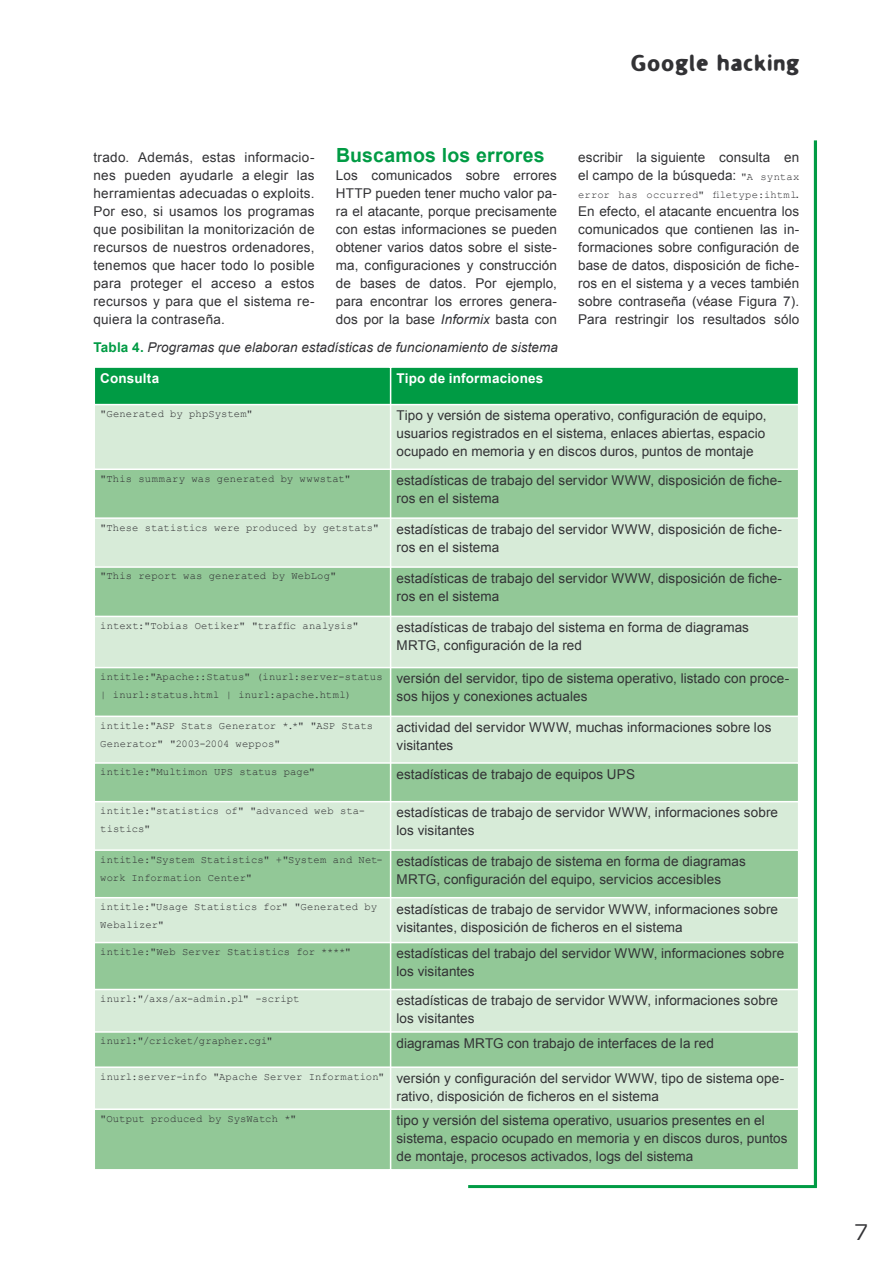
<style>
.page{position:relative;width:893px;height:1263px;background:#fff}
.page>*{position:absolute;margin:0;border:0;box-sizing:border-box;transform-origin:0 0}
.t1{font:21px "EFN Wet Letters";letter-spacing:.05em;color:#323235;scale:1.1 1}
.t2{font:21px "Euromode";color:#323235}
.t3{font:700 19.5px "Arial";letter-spacing:.01em;color:#009b44}
.t4{font:13.5px/18px "Arial";letter-spacing:.005em;color:#323235}
.t5{font:italic 13.5px "Arial";letter-spacing:.005em;color:#323235}
.t6{font:700 13.5px "Arial";letter-spacing:.01em;color:#fff}
.t7{font:10.5px/18px "Courier New";letter-spacing:.01em;color:#323235}
.s1{font-style:italic}
.s2{font-family:"Courier New";font-size:10.5px}
.s3{font-family:"Arial";font-size:13.5px}
.s4{font-weight:700;font-style:normal;color:#009b44}
</style>
<div class="page">
<hr style="left:468px;top:1185px;width:349px;height:3px;background:#009b44">
<hr style="left:814px;top:140px;width:3px;height:1046px;background:#009b44">
<div style="left:95px;top:405px;width:703px;height:63px;background:#d7ebd8"></div>
<svg style="left:95px;top:470px;width:703px;height:699px;background:#b2d8b5"></svg>
<div style="left:95px;top:367px;width:703px;height:37px;background:#009b44"></div>
<hr style="left:390px;top:405px;width:1px;height:63px;background:#fff">
<hr style="left:390px;top:470px;width:1px;height:47px;background:#fff">
<hr style="left:94px;top:517px;width:297px;height:2px;background:#fff">
<hr style="left:391px;top:517px;width:408px;height:2px;background:#fff">
<hr style="left:390px;top:519px;width:1px;height:47px;background:#fff">
<hr style="left:94px;top:566px;width:297px;height:2px;background:#fff">
<hr style="left:391px;top:566px;width:408px;height:2px;background:#fff">
<hr style="left:390px;top:568px;width:1px;height:48px;background:#fff">
<hr style="left:94px;top:616px;width:297px;height:1px;background:#fff">
<hr style="left:391px;top:616px;width:408px;height:1px;background:#fff">
<hr style="left:390px;top:617px;width:1px;height:50px;background:#fff">
<hr style="left:94px;top:667px;width:297px;height:1px;background:#fff">
<hr style="left:391px;top:667px;width:408px;height:1px;background:#fff">
<hr style="left:390px;top:668px;width:1px;height:48px;background:#fff">
<hr style="left:94px;top:716px;width:297px;height:1px;background:#fff">
<hr style="left:391px;top:716px;width:408px;height:1px;background:#fff">
<hr style="left:390px;top:717px;width:1px;height:45px;background:#fff">
<hr style="left:94px;top:762px;width:297px;height:2px;background:#fff">
<hr style="left:391px;top:762px;width:408px;height:2px;background:#fff">
<hr style="left:390px;top:764px;width:1px;height:37px;background:#fff">
<hr style="left:94px;top:801px;width:297px;height:1px;background:#fff">
<hr style="left:391px;top:801px;width:408px;height:1px;background:#fff">
<hr style="left:390px;top:802px;width:1px;height:47px;background:#fff">
<hr style="left:94px;top:849px;width:297px;height:2px;background:#fff">
<hr style="left:391px;top:849px;width:408px;height:2px;background:#fff">
<hr style="left:390px;top:851px;width:1px;height:46px;background:#fff">
<hr style="left:94px;top:897px;width:297px;height:1px;background:#fff">
<hr style="left:391px;top:897px;width:408px;height:1px;background:#fff">
<hr style="left:390px;top:898px;width:1px;height:44px;background:#fff">
<hr style="left:94px;top:942px;width:297px;height:1px;background:#fff">
<hr style="left:391px;top:942px;width:408px;height:1px;background:#fff">
<hr style="left:390px;top:943px;width:1px;height:46px;background:#fff">
<hr style="left:94px;top:989px;width:297px;height:1px;background:#fff">
<hr style="left:391px;top:989px;width:408px;height:1px;background:#fff">
<hr style="left:390px;top:990px;width:1px;height:41px;background:#fff">
<hr style="left:94px;top:1031px;width:297px;height:2px;background:#fff">
<hr style="left:391px;top:1031px;width:408px;height:2px;background:#fff">
<hr style="left:390px;top:1033px;width:1px;height:33px;background:#fff">
<hr style="left:94px;top:1066px;width:297px;height:2px;background:#fff">
<hr style="left:391px;top:1066px;width:408px;height:2px;background:#fff">
<hr style="left:390px;top:1068px;width:1px;height:40px;background:#fff">
<hr style="left:94px;top:1108px;width:297px;height:2px;background:#fff">
<hr style="left:391px;top:1108px;width:408px;height:2px;background:#fff">
<hr style="left:390px;top:1110px;width:1px;height:60px;background:#fff">
<h1 class="t1" style="left:631px;top:49px;width:155px">Google hacking</h1>
<p class="t4" style="left:94px;top:148px;width:223px;text-align:justify">trado. Además, estas informacio&shy;nes pueden ayudarle a elegir las herramientas adecuadas o exploits.<br>Por eso, si usamos los programas que posibilitan la monitorización de recursos de nuestros ordenadores, tenemos que hacer todo lo posible para proteger el acceso a estos recursos y para que el sistema re&shy;quiera la contraseña.</p>
<h2 class="t3" style="left:336px;top:142px;width:210px">Buscamos los errores</h2>
<p class="t4" style="left:336px;top:166px;width:223px;text-align:justify">Los comunicados sobre errores HTTP pueden tener mucho valor pa&shy;ra el atacante, porque precisamente con estas informaciones se pueden obtener varios datos sobre el siste&shy;ma, configuraciones y construcción de bases de datos. Por ejemplo, para encontrar los errores genera&shy;dos por la base <span class="s1">Informix</span> basta con</p>
<p class="t4" style="left:578px;top:148px;width:223px">escribir la siguiente consulta en el campo de la búsqueda: <span class="s2">"A syntax</span></p>
<p class="t7" style="left:578px;top:186px;width:223px">error has occurred" filetype:ihtml<span class="s3">.</span></p>
<p class="t4" style="left:578px;top:202px;width:223px;text-align:justify">En efecto, el atacante encuentra los comunicados que contienen las in&shy;formaciones sobre configuración de base de datos, disposición de fiche&shy;ros en el sistema y a veces también sobre contraseña (véase Figura 7).<br>Para restringir los resultados sólo</p>
<p class="t5" style="left:93px;top:338px;width:466px"><span class="s4">Tabla 4.</span> Programas que elaboran estadísticas de funcionamiento de sistema</p>
<p class="t6" style="left:100px;top:369px;width:60px">Consulta</p>
<p class="t6" style="left:396px;top:369px;width:148px">Tipo de informaciones</p>
<p class="t7" style="left:100px;top:404px;width:154px">"Generated by phpSystem"</p>
<p class="t4" style="left:396px;top:407px;width:371px;text-align:justify">Tipo y versión de sistema operativo, configuración de equipo, usuarios registrados en el sistema, enlaces abiertas, espacio ocupado en memoria y en discos duros, puntos de montaje</p>
<p class="t7" style="left:100px;top:469px;width:252px">"This summary was generated by wwwstat"</p>
<p class="t4" style="left:396px;top:471px;width:387px">estadísticas de trabajo del servidor WWW, disposición de fiche&shy;ros en el sistema</p>
<p class="t7" style="left:100px;top:518px;width:280px">"These statistics were produced by getstats"</p>
<p class="t4" style="left:396px;top:520px;width:387px">estadísticas de trabajo del servidor WWW, disposición de fiche&shy;ros en el sistema</p>
<p class="t7" style="left:100px;top:567px;width:238px">"This report was generated by WebLog"</p>
<p class="t4" style="left:396px;top:569px;width:387px">estadísticas de trabajo del servidor WWW, disposición de fiche&shy;ros en el sistema</p>
<p class="t7" style="left:100px;top:616px;width:260px">intext:"Tobias Oetiker" "traffic analysis"</p>
<p class="t4" style="left:396px;top:619px;width:354px">estadísticas de trabajo del sistema en forma de diagramas<br>MRTG, configuración de la red</p>
<p class="t7" style="left:100px;top:667px;width:284px">intitle:"Apache::Status" (inurl:server-status | inurl:status.html | inurl:apache.html)</p>
<p class="t4" style="left:396px;top:670px;width:394px">versión del servidor, tipo de sistema operativo, listado con proce&shy;sos hijos y conexiones actuales</p>
<p class="t7" style="left:100px;top:716px;width:274px">intitle:"ASP Stats Generator *.*" "ASP Stats<br>Generator" "2003-2004 weppos"</p>
<p class="t4" style="left:396px;top:718px;width:376px">actividad del servidor WWW, muchas informaciones sobre los visitantes</p>
<p class="t7" style="left:100px;top:763px;width:216px">intitle:"Multimon UPS status page"</p>
<p class="t4" style="left:396px;top:765px;width:240px">estadísticas de trabajo de equipos UPS</p>
<p class="t7" style="left:100px;top:801px;width:266px">intitle:"statistics of" "advanced web sta&shy;tistics"</p>
<p class="t4" style="left:396px;top:804px;width:383px">estadísticas de trabajo de servidor WWW, informaciones sobre los visitantes</p>
<p class="t7" style="left:100px;top:850px;width:284px">intitle:"System Statistics" +"System and Net&shy;work Information Center"</p>
<p class="t4" style="left:396px;top:852px;width:351px">estadísticas de trabajo de sistema en forma de diagramas<br>MRTG, configuración del equipo, servicios accesibles</p>
<p class="t7" style="left:100px;top:897px;width:278px">intitle:"Usage Statistics for" "Generated by<br>Webalizer"</p>
<p class="t4" style="left:396px;top:900px;width:383px">estadísticas de trabajo de servidor WWW, informaciones sobre visitantes, disposición de ficheros en el sistema</p>
<p class="t7" style="left:100px;top:942px;width:252px">intitle:"Web Server Statistics for ****"</p>
<p class="t4" style="left:396px;top:945px;width:389px">estadísticas del trabajo del servidor WWW, informaciones sobre los visitantes</p>
<p class="t7" style="left:100px;top:989px;width:201px">inurl:"/axs/ax-admin.pl" -script</p>
<p class="t4" style="left:396px;top:992px;width:383px">estadísticas de trabajo de servidor WWW, informaciones sobre los visitantes</p>
<p class="t7" style="left:100px;top:1032px;width:174px">inurl:"/cricket/grapher.cgi"</p>
<p class="t4" style="left:396px;top:1034px;width:319px">diagramas MRTG con trabajo de interfaces de la red</p>
<p class="t4" style="left:396px;top:1069px;width:389px;text-indent:-296px"><sup>inurl:server-info</sup> <sup>"Apache</sup> <sup>Server</sup> <sup>Information"</sup> versión y configuración del servidor WWW, tipo de sistema ope&shy;rativo, disposición de ficheros en el sistema</p>
<p class="t7" style="left:100px;top:1109px;width:198px">"Output produced by SysWatch *"</p>
<p class="t4" style="left:396px;top:1111px;width:393px">tipo y versión del sistema operativo, usuarios presentes en el sistema, espacio ocupado en memoria y en discos duros, puntos de montaje, procesos activados, logs del sistema</p>
<h1 class="t2" style="left:854px;top:1219px;width:16px">7</h1>
</div>
